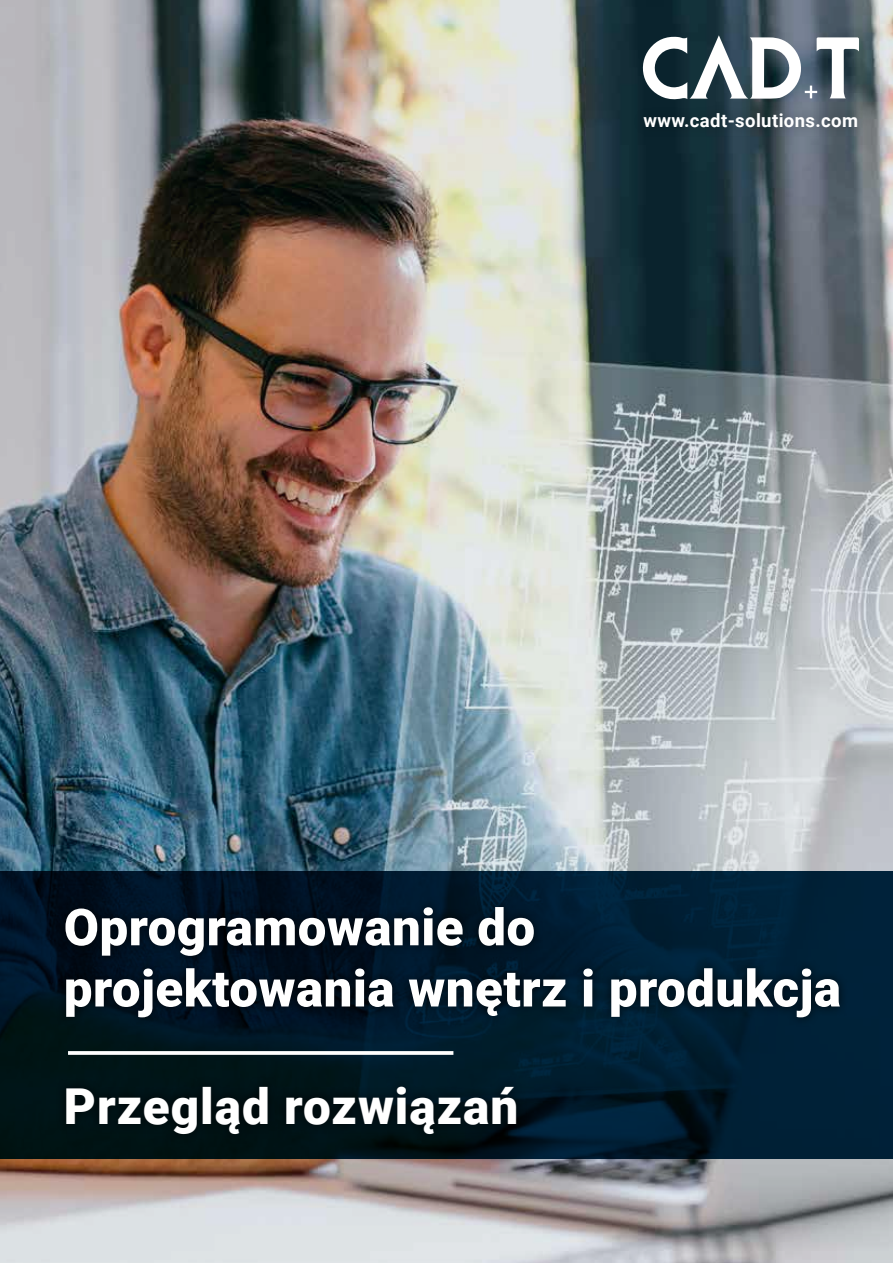
<style>
.page{position:relative;width:893px;height:1263px;background:#fff}
.page>*{position:absolute;margin:0;border:0;box-sizing:border-box;transform-origin:0 0}
.t1{font:900 51px/61.2px "Roboto";letter-spacing:.01em;color:#fff}
.t2{font:900 49.5px "Roboto";letter-spacing:.02em;color:#fff}
.t3{font:700 18.6px "Roboto";letter-spacing:.02em;color:#fff}
</style>
<div class="page">
<img style="left:0;top:0;width:893px;height:1263px">
<svg style="left:637px;top:35px;width:222px;height:65px"></svg>
<div style="left:632px;top:101px;width:238px;height:38px;background:#000;opacity:.25"></div>
<svg style="left:0;top:872px;width:893px;height:287px"></svg>
<div style="left:56px;top:1076px;width:471px;height:68px;background:#000;opacity:.75"></div>
<div style="left:56px;top:897px;width:793px;height:130px;background:#000;opacity:.75"></div>
<svg style="left:68px;top:1051px;width:385px;height:4px"></svg>
<p class="t3" style="left:643px;top:107px;width:216px">www.cadt-solutions.com</p>
<p class="t1" style="left:64px;top:895px;width:779px">Oprogramowanie do projektowania wnętrz i produkcja</p>
<p class="t2" style="left:64px;top:1071px;width:456px">Przegląd rozwiązań</p>
</div>
